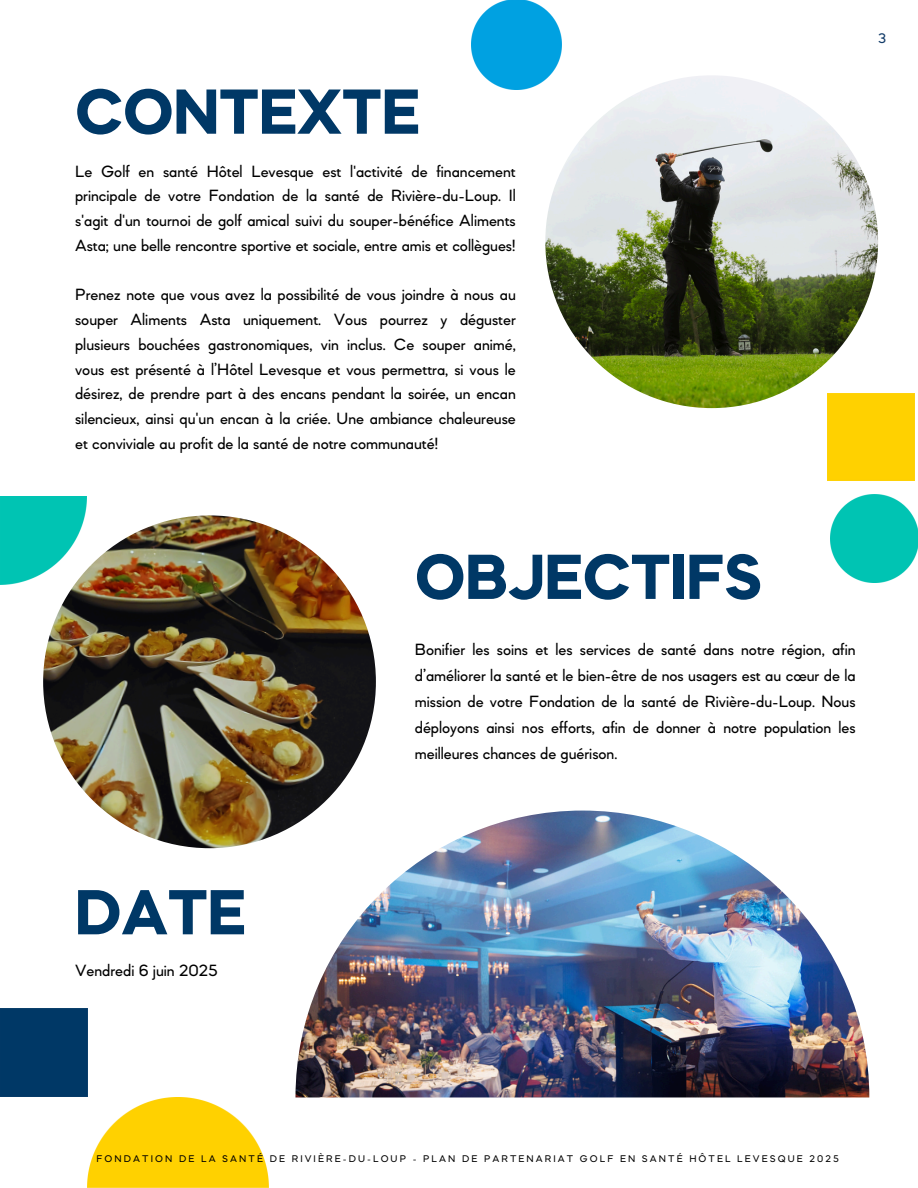
<style>
.page{position:relative;width:918px;height:1188px;background:#fff}
.page>*{position:absolute;margin:0;border:0;box-sizing:border-box;transform-origin:0 0}
.t1{font:700 63.15px "Mazzard H";color:#003866}
.t2{font:500 17.4px/24.8px "Mazzard L";color:#000;text-align:justify}
.t3{font:500 14.85px "Mazzard L";color:#133c69}
.t4{font:500 10.35px "Mazzard L";letter-spacing:.2em;color:#000}
</style>
<div class="page">
<img style="left:87px;top:1097px;width:181px;height:91px">
<img style="left:0;top:497px;width:87px;height:87px">
<div style="left:828px;top:393px;width:86px;height:87px;background:#ffd100"></div>
<img style="left:830px;top:495px;width:88px;height:87px">
<img style="left:471px;top:0;width:90px;height:90px">
<div style="left:0;top:1009px;width:87px;height:87px;background:#003866"></div>
<img style="left:545px;top:75px;width:333px;height:333px;border-radius:50%">
<img style="left:43px;top:515px;width:333px;height:333px;border-radius:50%">
<img style="left:295px;top:811px;width:574px;height:286px">
<p class="t1" style="left:75px;top:80px;width:346px">CONTEXTE</p>
<h2 class="t2" style="left:75px;top:158px;width:442px">Le Golf en santé Hôtel Levesque est l'activité de financement principale de votre Fondation de la santé de Rivière-du-Loup. Il s'agit d'un tournoi de golf amical suivi du souper-bénéfice Aliments Asta; une belle rencontre sportive et sociale, entre amis et collègues!</h2>
<p class="t2" style="left:75px;top:282px;width:442px">Prenez note que vous avez la possibilité de vous joindre à nous au souper Aliments Asta uniquement. Vous pourrez y déguster plusieurs bouchées gastronomiques, vin inclus. Ce souper animé, vous est présenté à l’Hôtel Levesque et vous permettra, si vous le désirez, de prendre part à des encans pendant la soirée, un encan silencieux, ainsi qu'un encan à la criée. Une ambiance chaleureuse et conviviale au profit de la santé de notre communauté!</p>
<p class="t3" style="left:878px;top:31px;width:10px">3</p>
<p class="t1" style="left:415px;top:545px;width:349px">OBJECTIFS</p>
<h2 class="t2" style="left:415px;top:636px;width:442px;line-height:25.8px">Bonifier les soins et les services de santé dans notre région, afin d’améliorer la santé et le bien-être de nos usagers est au cœur de la mission de votre Fondation de la santé de Rivière-du-Loup. Nous déployons ainsi nos efforts, afin de donner à notre population les meilleures chances de guérison.</h2>
<h1 class="t1" style="left:75px;top:881px;width:172px">DATE</h1>
<h2 class="t2" style="left:75px;top:957px;width:144px">Vendredi 6 juin 2025</h2>
<p class="t4" style="left:97px;top:1154px;width:744px">FONDATION DE LA SANTÉ DE RIVIÈRE-DU-LOUP - PLAN DE PARTENARIAT GOLF EN SANTÉ HÔTEL LEVESQUE 2025</p>
</div>
